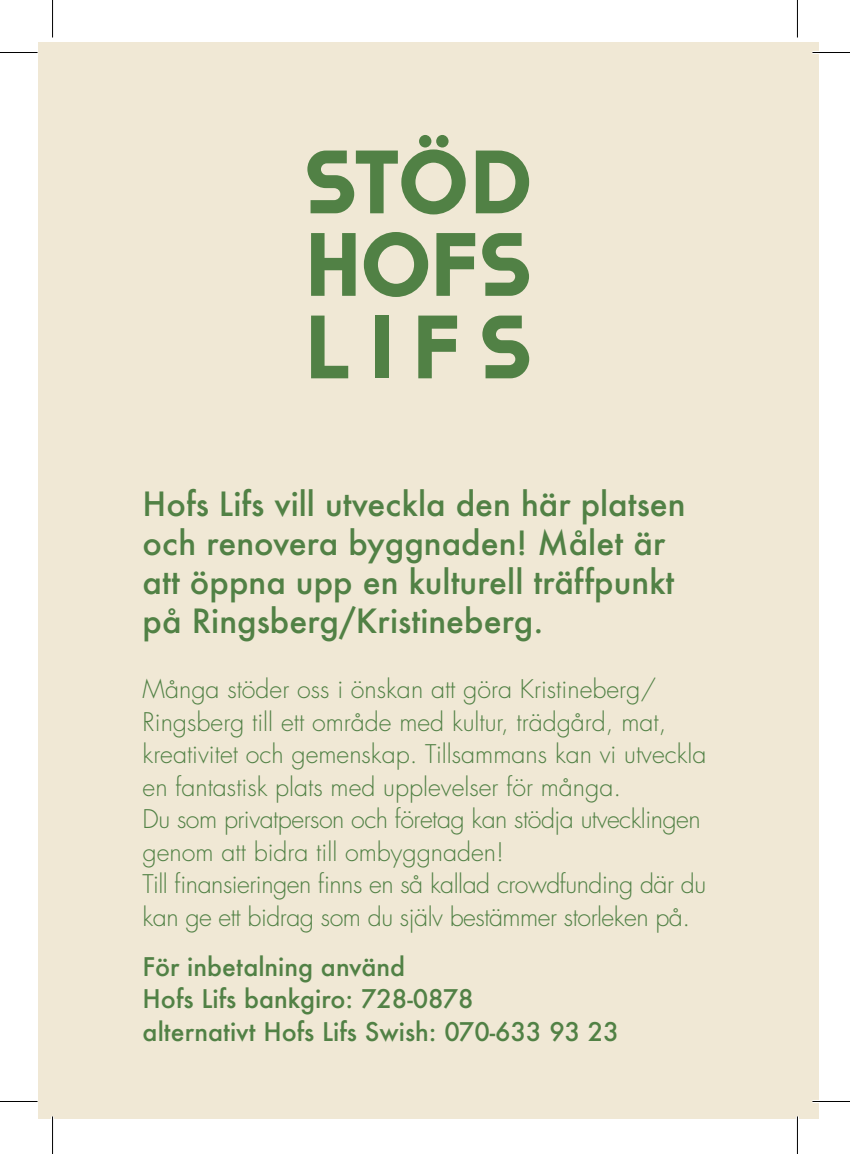
<style>
.page{position:relative;width:850px;height:1154px;background:#fff}
.page>*{position:absolute;margin:0;border:0;box-sizing:border-box;transform-origin:0 0}
.t1{font:700 89.75px "Cassannet";color:#518145}
.t2{font:500 32.5px/39px "Futura";color:#518145}
.t3{font:300 25px/32.5px "Futura";color:#518145}
.t4{font:300 25px/32.5px "Futura";letter-spacing:-.02em;color:#518145}
.t5{font:500 25px "Futura";color:#518145}
</style>
<div class="page">
<div style="left:38px;top:43px;width:780px;height:1076px;background:#f0e8d5"></div>
<hr style="left:812px;top:51px;width:37px;height:3px;background:#fff">
<hr style="left:812px;top:1100px;width:37px;height:3px;background:#fff">
<hr style="left:51px;top:1116px;width:3px;height:38px;background:#fff">
<hr style="left:795px;top:1116px;width:3px;height:38px;background:#fff">
<hr style="left:0;top:52px;width:38px;height:1px;background:#000">
<hr style="left:812px;top:52px;width:37px;height:1px;background:#000">
<hr style="left:0;top:1101px;width:38px;height:1px;background:#000">
<hr style="left:812px;top:1101px;width:37px;height:1px;background:#000">
<hr style="left:52px;top:0;width:1px;height:38px;background:#000">
<hr style="left:52px;top:1116px;width:1px;height:38px;background:#000">
<hr style="left:796px;top:0;width:1px;height:38px;background:#000">
<hr style="left:796px;top:1116px;width:1px;height:38px;background:#000">
<p class="t1" style="left:305px;top:128px;width:227px">STÖD</p>
<p class="t1" style="left:305px;top:211px;width:227px">HOFS</p>
<p class="t1" style="left:305px;top:293px;width:227px">L I F S</p>
<p class="t2" style="left:142px;top:484px;width:544px">Hofs Lifs vill utveckla den här platsen och renovera byggnaden! Målet är att öppna upp en kulturell träffpunkt på Ringsberg/Kristineberg.</p>
<p class="t3" style="left:142px;top:673px;width:565px">Många stöder oss i önskan att göra Kristineberg/ Ringsberg till ett område med kultur, trädgård, mat, kreativitet och gemenskap. Tillsammans kan vi utveckla en fantastisk plats med upplevelser för många.</p>
<p class="t4" style="left:142px;top:803px;width:559px">Du som privatperson och företag kan stödja utvecklingen genom att bidra till ombyggnaden!</p>
<p class="t4" style="left:142px;top:868px;width:564px">Till finansieringen finns en så kallad crowdfunding där du kan ge ett bidrag som du själv bestämmer storleken på.</p>
<p class="t5" style="left:142px;top:949px;width:264px">För inbetalning använd</p>
<p class="t5" style="left:142px;top:982px;width:332px">Hofs Lifs bankgiro: 728-0878</p>
<p class="t5" style="left:142px;top:1014px;width:477px">alternativt Hofs Lifs Swish: 070-633 93 23</p>
</div>
